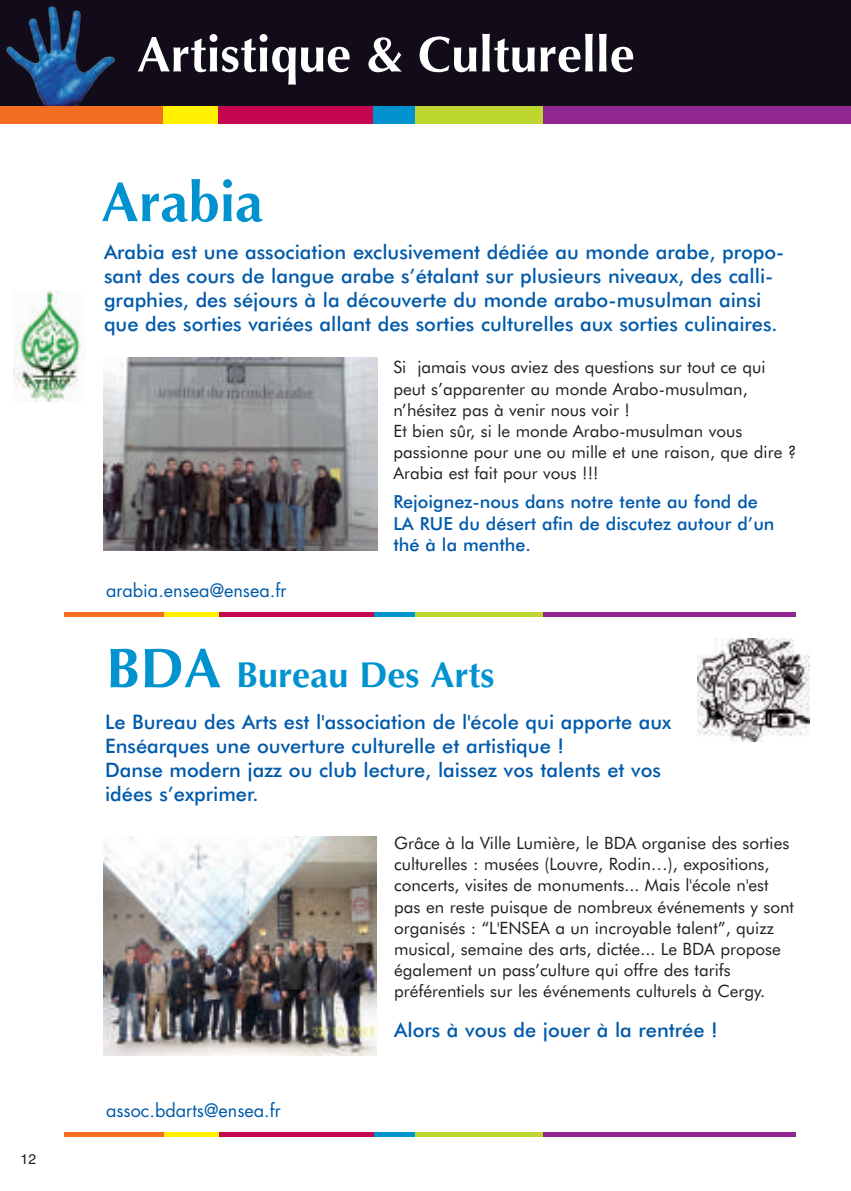
<style>
.page{position:relative;width:851px;height:1191px;background:#fff}
.page>*{position:absolute;margin:0;border:0;box-sizing:border-box;transform-origin:0 0}
.t1{font:700 56px "Optima";color:#0093d0}
.t2{font:700 50px "Optima";color:#fff}
.t3{font:700 36px "Optima";color:#0093d0}
.t4{font:500 20px/24px "Futura BT";color:#015aaa}
.t5{font:500 18px/21.6px "Futura BT";color:#015aaa}
.t6{font:18px "Futura";color:#015aaa}
.t7{font:17px/21.2px "Futura BT";color:#231f20}
.t8{font:14px "Helvetica";color:#231f20}
.s1{font-size:56px}
</style>
<div class="page">
<img style="left:103px;top:358px;width:274px;height:193px">
<img style="left:14px;top:291px;width:68px;height:111px">
<img style="left:697px;top:639px;width:112px;height:102px">
<img style="left:103px;top:836px;width:274px;height:220px">
<div style="left:0;top:0;width:850px;height:113px;background:#120b19"></div>
<div style="left:0;top:106px;width:850px;height:18px;background:#90268f"></div>
<div style="left:0;top:106px;width:192px;height:18px;background:#f36e21"></div>
<div style="left:163px;top:106px;width:56px;height:18px;background:#fff101"></div>
<div style="left:370px;top:106px;width:46px;height:18px;background:#0093d0"></div>
<div style="left:415px;top:106px;width:127px;height:18px;background:#bed630"></div>
<div style="left:218px;top:106px;width:154px;height:18px;background:#c50750"></div>
<div style="left:64px;top:612px;width:731px;height:5px;background:#90268f"></div>
<div style="left:64px;top:612px;width:469px;height:5px;background:#f36e21"></div>
<div style="left:164px;top:612px;width:55px;height:5px;background:#fff101"></div>
<div style="left:371px;top:612px;width:46px;height:5px;background:#0093d0"></div>
<div style="left:415px;top:612px;width:127px;height:5px;background:#bed630"></div>
<div style="left:219px;top:612px;width:154px;height:5px;background:#c50750"></div>
<div style="left:64px;top:1132px;width:731px;height:5px;background:#90268f"></div>
<div style="left:64px;top:1132px;width:469px;height:5px;background:#f36e21"></div>
<div style="left:164px;top:1132px;width:55px;height:5px;background:#fff101"></div>
<div style="left:371px;top:1132px;width:46px;height:5px;background:#0093d0"></div>
<div style="left:415px;top:1132px;width:127px;height:5px;background:#bed630"></div>
<div style="left:219px;top:1132px;width:154px;height:5px;background:#c50750"></div>
<p class="t8" style="left:21px;top:1153px;width:17px">12</p>
<h2 class="t2" style="left:137px;top:34px;width:499px">Artistique &amp; Culturelle</h2>
<h1 class="t1" style="left:101px;top:179px;width:163px">Arabia</h1>
<p class="t4" style="left:104px;top:241px;width:681px">Arabia est une association exclusivement dédiée au monde arabe, propo&shy;sant des cours de langue arabe s’étalant sur plusieurs niveaux, des calli&shy;graphies, des séjours à la découverte du monde arabo-musulman ainsi que des sorties variées allant des sorties culturelles aux sorties culinaires.</p>
<p class="t6" style="left:106px;top:582px;width:182px">arabia.ensea@ensea.fr</p>
<p class="t7" style="left:393px;top:358px;width:405px">Si jamais vous aviez des questions sur tout ce qui peut s’apparenter au monde Arabo-musulman, n’hésitez pas à venir nous voir !<br>Et bien sûr, si le monde Arabo-musulman vous passionne pour une ou mille et une raison, que dire ?<br>Arabia est fait pour vous !!!</p>
<p class="t5" style="left:393px;top:492px;width:382px">Rejoignez-nous dans notre tente au fond de<br>LA RUE du désert afin de discutez autour d’un thé à la menthe.</p>
<h3 class="t3" style="left:106px;top:660px;width:390px"><span class="s1">BDA</span> Bureau Des Arts</h3>
<p class="t4" style="left:105px;top:711px;width:567px">Le Bureau des Arts est l'association de l'école qui apporte aux Enséarques une ouverture culturelle et artistique !<br>Danse modern jazz ou club lecture, laissez vos talents et vos idées s’exprimer.</p>
<p class="t6" style="left:106px;top:1102px;width:176px">assoc.bdarts@ensea.fr</p>
<p class="t7" style="left:394px;top:833px;width:401px">Grâce à la Ville Lumière, le BDA organise des sorties culturelles : musées (Louvre, Rodin…), expositions, concerts, visites de monuments... Mais l'école n'est pas en reste puisque de nombreux événements y sont organisés : “L'ENSEA a un incroyable talent”, quizz musical, semaine des arts, dictée... Le BDA propose également un pass’culture qui offre des tarifs préférentiels sur les événements culturels à Cergy.</p>
<p class="t4" style="left:394px;top:1020px;width:325px">Alors à vous de jouer à la rentrée !</p>
</div>
